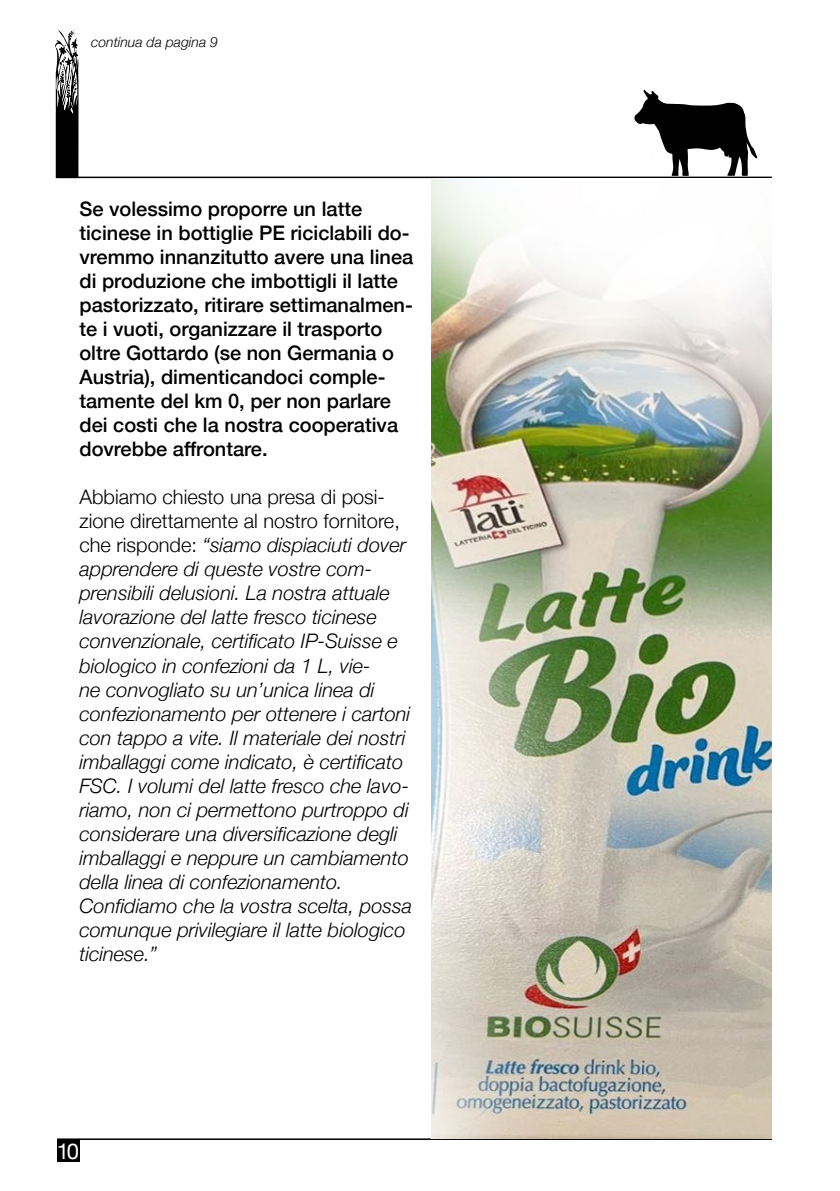
<style>
.page{position:relative;width:840px;height:1191px;background:#fff}
.page>*{position:absolute;margin:0;border:0;box-sizing:border-box;transform-origin:0 0}
.t1{font:22px "Helvetica Neue";color:#fff}
.t2{font:italic 300 20px/24px "Helvetica Neue";color:#000}
.t3{font:500 20px/24px "Helvetica Neue";color:#000}
.t4{font:italic 300 14px "Helvetica Neue";color:#000}
.s1{font-style:normal}
</style>
<div class="page">
<div style="left:57px;top:1139px;width:23px;height:22px;background:#000"></div>
<hr style="left:57px;top:1138px;width:714px;height:2px;background:#000">
<svg style="left:55px;top:30px;width:23px;height:148px"></svg>
<svg style="left:573px;top:90px;width:184px;height:87px"></svg>
<hr style="left:57px;top:177px;width:714px;height:1px;background:#000">
<img style="left:431px;top:178px;width:340px;height:960px">
<p class="t4" style="left:91px;top:31px;width:128px">continua da pagina 9</p>
<p class="t3" style="left:79px;top:196px;width:335px">Se volessimo proporre un latte ticinese in bottiglie PE riciclabili do&shy;vremmo innanzitutto avere una linea di produzione che imbottigli il latte pastorizzato, ritirare settimanalmen&shy;te i vuoti, organizzare il trasporto oltre Gottardo (se non Germania o Austria), dimenticandoci comple&shy;tamente del km 0, per non parlare dei costi che la nostra cooperativa dovrebbe affrontare.</p>
<p class="t2" style="left:79px;top:484px;width:334px"><span class="s1">Abbiamo chiesto una presa di posi&shy;zione direttamente al nostro fornitore, che risponde:</span> “siamo dispiaciuti dover apprendere di queste vostre com&shy;prensibili delusioni. La nostra attuale lavorazione del latte fresco ticinese convenzionale, certificato IP-Suisse e biologico in confezioni da 1 L, vie-<br>ne convogliato su un’unica linea di confezionamento per ottenere i cartoni con tappo a vite. Il materiale dei nostri imballaggi come indicato, è certificato FSC. I volumi del latte fresco che lavo&shy;riamo, non ci permettono purtroppo di considerare una diversificazione degli imballaggi e neppure un cambiamento della linea di confezionamento.<br>Confidiamo che la vostra scelta, possa comunque privilegiare il latte biologico ticinese.”</p>
<p class="t1" style="left:57px;top:1135px;width:24px">10</p>
</div>
